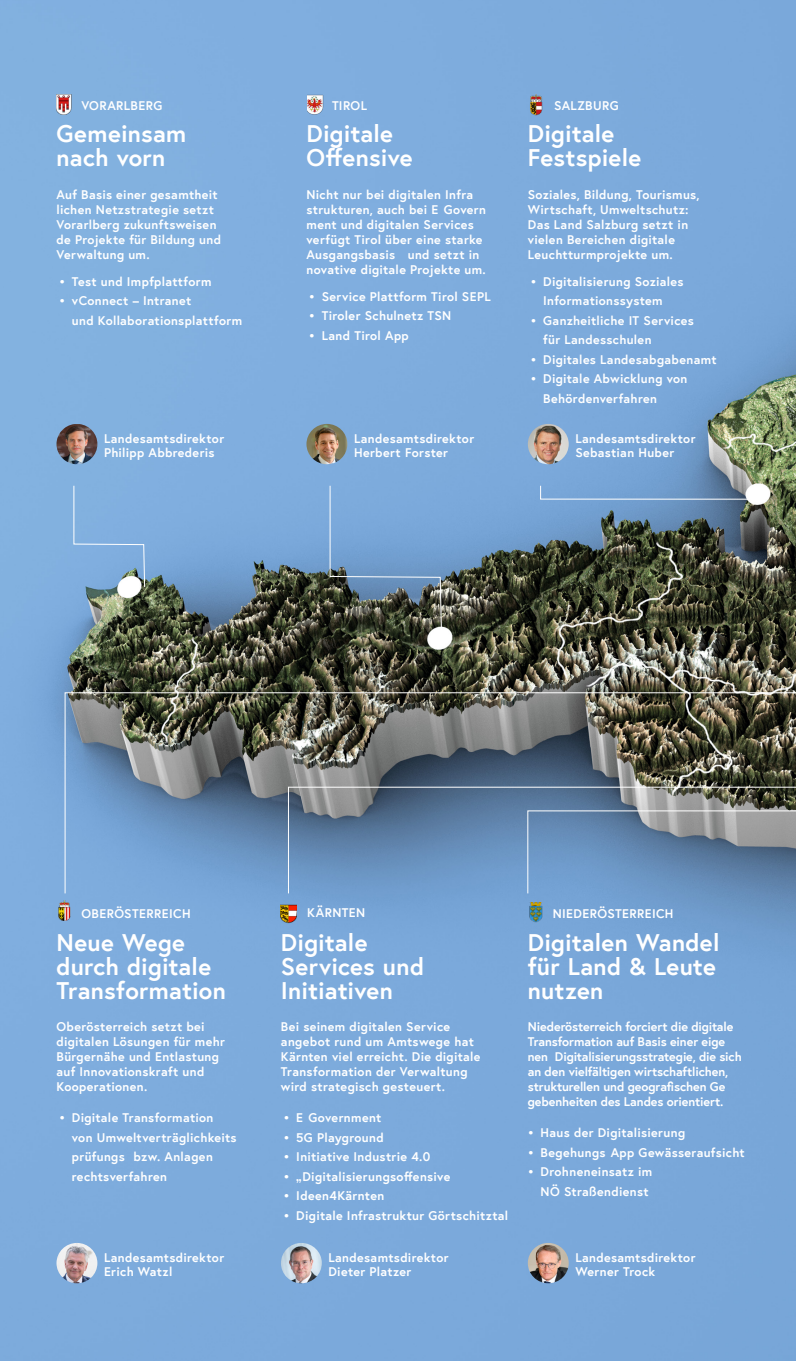
<style>
.page{position:relative;width:796px;height:1361px;background:#fff}
.page>*{position:absolute;margin:0;border:0;box-sizing:border-box;transform-origin:0 0}
.t1{font:700 24px/24px "Europa Austria";letter-spacing:.005em;color:#fff}
.t2{font:700 12.45px/15px "Europa Austria";letter-spacing:.025em;color:#fff}
.t3{font:700 12.45px/15px "Europa Austria";letter-spacing:-.01em;color:#fff}
</style>
<div class="page">
<div style="left:0;top:0;width:795px;height:1361px;background:#7dabdc"></div>
<svg style="left:64px;top:375px;width:462px;height:519px;background:#6b859b"></svg>
<img style="left:56px;top:95px;width:17px;height:20px">
<img style="left:56px;top:424px;width:41px;height:40px">
<img style="left:56px;top:901px;width:17px;height:20px">
<img style="left:56px;top:1243px;width:41px;height:40px;border-radius:20px">
<svg style="left:329px;top:485px;width:113px;height:159px;background:#67849f"></svg>
<svg style="left:73px;top:485px;width:72px;height:103px;background:#86b1dd"></svg>
<img style="left:307px;top:95px;width:16px;height:20px">
<img style="left:306px;top:424px;width:41px;height:40px;border-radius:20px">
<img style="left:280px;top:903px;width:16px;height:20px">
<img style="left:281px;top:1243px;width:40px;height:40px;border-radius:20px">
<img style="left:529px;top:95px;width:16px;height:20px">
<img style="left:527px;top:903px;width:17px;height:20px">
<img style="left:527px;top:1243px;width:41px;height:40px;border-radius:20px">
<svg style="left:287px;top:786px;width:239px;height:108px;background:#6687ac"></svg>
<img style="left:526px;top:368px;width:269px;height:526px">
<h2 class="t2" style="left:81px;top:97px;width:82px">VORARLBERG</h2>
<h3 class="t1" style="left:56px;top:121px;width:131px">Gemeinsam nach vorn</h3>
<p class="t2" style="left:56px;top:187px;width:166px">Auf Basis einer gesamtheit lichen Netzstrategie setzt<br>Vorarlberg zukunftsweisen de Projekte für Bildung und<br>Verwaltung um.</p>
<p class="t2" style="left:59px;top:273px;width:154px">• Test und Impfplattform</p>
<p class="t2" style="left:72px;top:291px;width:172px;line-height:19.5px;text-indent:-13px">• vConnect – Intranet<br>und Kollaborationsplattform</p>
<p class="t2" style="left:104px;top:432px;width:122px;line-height:13.5px">Landesamtsdirektor<br>Philipp Abbrederis</p>
<h2 class="t2" style="left:332px;top:97px;width:36px">TIROL</h2>
<h3 class="t1" style="left:306px;top:121px;width:107px">Digitale<br>Offensive</h3>
<p class="t2" style="left:306px;top:187px;width:181px">Nicht nur bei digitalen Infra strukturen, auch bei E Govern ment und digitalen Services verfügt Tirol über eine starke<br>Ausgangsbasis und setzt in novative digitale Projekte um.</p>
<p class="t2" style="left:309px;top:288px;width:183px">• Service Plattform Tirol SEPL</p>
<p class="t2" style="left:309px;top:308px;width:144px">• Tiroler Schulnetz TSN</p>
<p class="t2" style="left:309px;top:327px;width:101px">• Land Tirol App</p>
<p class="t2" style="left:354px;top:432px;width:122px;line-height:13.5px">Landesamtsdirektor<br>Herbert Forster</p>
<h2 class="t2" style="left:553px;top:97px;width:66px">SALZBURG</h2>
<h3 class="t1" style="left:527px;top:121px;width:115px">Digitale<br>Festspiele</h3>
<p class="t2" style="left:527px;top:187px;width:173px">Soziales, Bildung, Tourismus,<br>Wirtschaft, Umweltschutz:<br>Das Land Salzburg setzt in vielen Bereichen digitale<br>Leuchtturmprojekte um.</p>
<p class="t2" style="left:543px;top:271px;width:142px;line-height:19.5px;text-indent:-13px">• Digitalisierung Soziales<br>Informationssystem</p>
<p class="t2" style="left:543px;top:310px;width:152px;line-height:19.5px;text-indent:-13px">• Ganzheitliche IT Services für Landesschulen</p>
<p class="t2" style="left:530px;top:351px;width:188px">• Digitales Landesabgabenamt</p>
<p class="t2" style="left:543px;top:369px;width:146px;line-height:19.5px;text-indent:-13px">• Digitale Abwicklung von<br>Behördenverfahren</p>
<p class="t2" style="left:575px;top:432px;width:122px;line-height:13.5px">Landesamtsdirektor<br>Sebastian Huber</p>
<h2 class="t2" style="left:81px;top:905px;width:111px">OBERÖSTERREICH</h2>
<h3 class="t1" style="left:56px;top:929px;width:171px">Neue Wege durch digitale<br>Transformation</h3>
<p class="t2" style="left:56px;top:1019px;width:170px">Oberösterreich setzt bei digitalen Lösungen für mehr<br>Bürgernähe und Entlastung auf Innovationskraft und<br>Kooperationen.</p>
<p class="t2" style="left:72px;top:1107px;width:166px;line-height:19.5px;text-indent:-13px">• Digitale Transformation von Umweltverträglichkeits prüfungs bzw. Anlagen rechtsverfahren</p>
<p class="t2" style="left:104px;top:1251px;width:122px;line-height:13.5px">Landesamtsdirektor<br>Erich Watzl</p>
<h2 class="t2" style="left:307px;top:904px;width:59px">KÄRNTEN</h2>
<h3 class="t1" style="left:281px;top:929px;width:145px">Digitale<br>Services und<br>Initiativen</h3>
<p class="t2" style="left:281px;top:1019px;width:201px">Bei seinem digitalen Service angebot rund um Amtswege hat<br>Kärnten viel erreicht. Die digitale<br>Transformation der Verwaltung wird strategisch gesteuert.</p>
<p class="t2" style="left:283px;top:1110px;width:99px">• E Government</p>
<p class="t2" style="left:283px;top:1129px;width:102px">• 5G Playground</p>
<p class="t2" style="left:283px;top:1149px;width:148px">• Initiative Industrie 4.0</p>
<p class="t2" style="left:283px;top:1168px;width:168px">• „Digitalisierungsoffensive</p>
<p class="t2" style="left:283px;top:1188px;width:102px">• Ideen4Kärnten</p>
<p class="t2" style="left:283px;top:1207px;width:226px">• Digitale Infrastruktur Görtschitztal</p>
<p class="t2" style="left:328px;top:1251px;width:122px;line-height:13.5px">Landesamtsdirektor<br>Dieter Platzer</p>
<h2 class="t2" style="left:552px;top:905px;width:122px">NIEDERÖSTERREICH</h2>
<h3 class="t1" style="left:527px;top:929px;width:193px">Digitalen Wandel für Land &amp; Leute nutzen</h3>
<p class="t3" style="left:527px;top:1019px;width:215px">Niederösterreich forciert die digitale Transformation auf Basis einer eige nen Digitalisierungsstrategie, die sich an den vielfältigen wirtschaftlichen, strukturellen und geografischen Ge gebenheiten des Landes orientiert.</p>
<p class="t2" style="left:527px;top:1125px;width:159px">• Haus der Digitalisierung</p>
<p class="t2" style="left:527px;top:1144px;width:218px">• Begehungs App Gewässeraufsicht</p>
<p class="t2" style="left:540px;top:1161px;width:113px;line-height:19.5px;text-indent:-13px">• Drohneneinsatz im<br>NÖ Straßendienst</p>
<p class="t2" style="left:575px;top:1251px;width:122px;line-height:13.5px">Landesamtsdirektor<br>Werner Trock</p>
</div>
